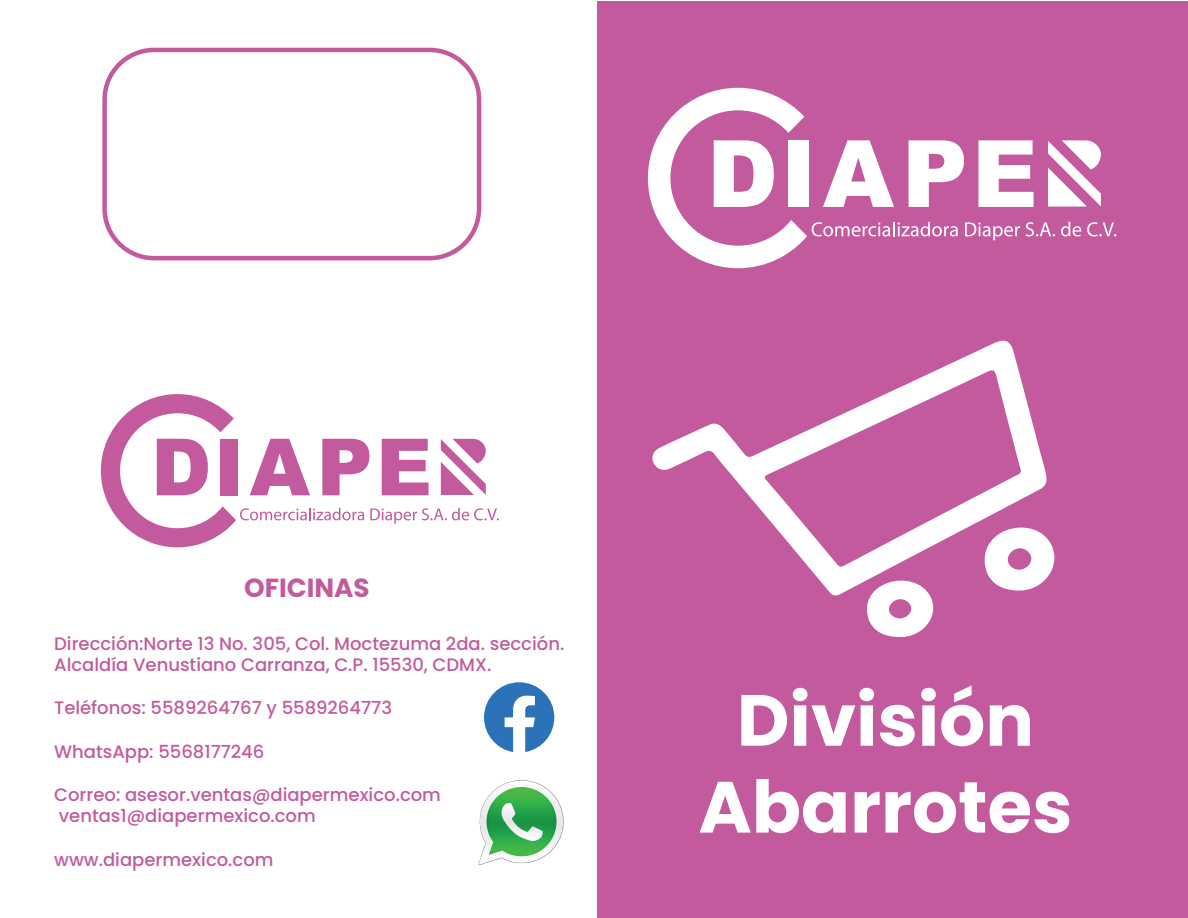
<style>
.page{position:relative;width:1188px;height:918px;background:#fff}
.page>*{position:absolute;margin:0;border:0;box-sizing:border-box;transform-origin:0 0}
.t1{font:700 72.3px/86.8px "Poppins";color:#fff;text-align:center}
.t2{font:700 26.25px "Poppins";color:#c35a9d}
.t3{font:500 18px/21.6px "Poppins";color:#c35a9d}
</style>
<div class="page">
<div style="left:597px;top:2px;width:591px;height:916px;background:#c35a9d"></div>
<div style="left:102px;top:48px;width:379px;height:212px;border:4px solid #c35a9d;border-radius:49px"></div>
<svg style="left:101px;top:394px;width:398px;height:153px"></svg>
<svg style="left:648px;top:88px;width:468px;height:180px"></svg>
<svg style="left:652px;top:340px;width:395px;height:256px"></svg>
<svg style="left:866px;top:580px;width:68px;height:57px"></svg>
<svg style="left:984px;top:526px;width:71px;height:65px"></svg>
<svg style="left:484px;top:682px;width:70px;height:70px"></svg>
<img style="left:478px;top:780px;width:86px;height:86px">
<h2 class="t2" style="left:244px;top:572px;width:127px">OFICINAS</h2>
<p class="t3" style="left:54px;top:633px;width:512px">Dirección:Norte 13 No. 305, Col. Moctezuma 2da. sección.<br>Alcaldía Venustiano Carranza, C.P. 15530, CDMX.</p>
<p class="t3" style="left:54px;top:697px;width:339px">Teléfonos: 5589264767 y 5589264773</p>
<p class="t3" style="left:54px;top:741px;width:212px">WhatsApp: 5568177246</p>
<p class="t3" style="left:54px;top:784px;width:388px">Correo: asesor.ventas@diapermexico.com ventas1@diapermexico.com</p>
<p class="t3" style="left:54px;top:849px;width:221px">www.diapermexico.com</p>
<h1 class="t1" style="left:699px;top:677px;width:375px">División<br>Abarrotes</h1>
</div>
